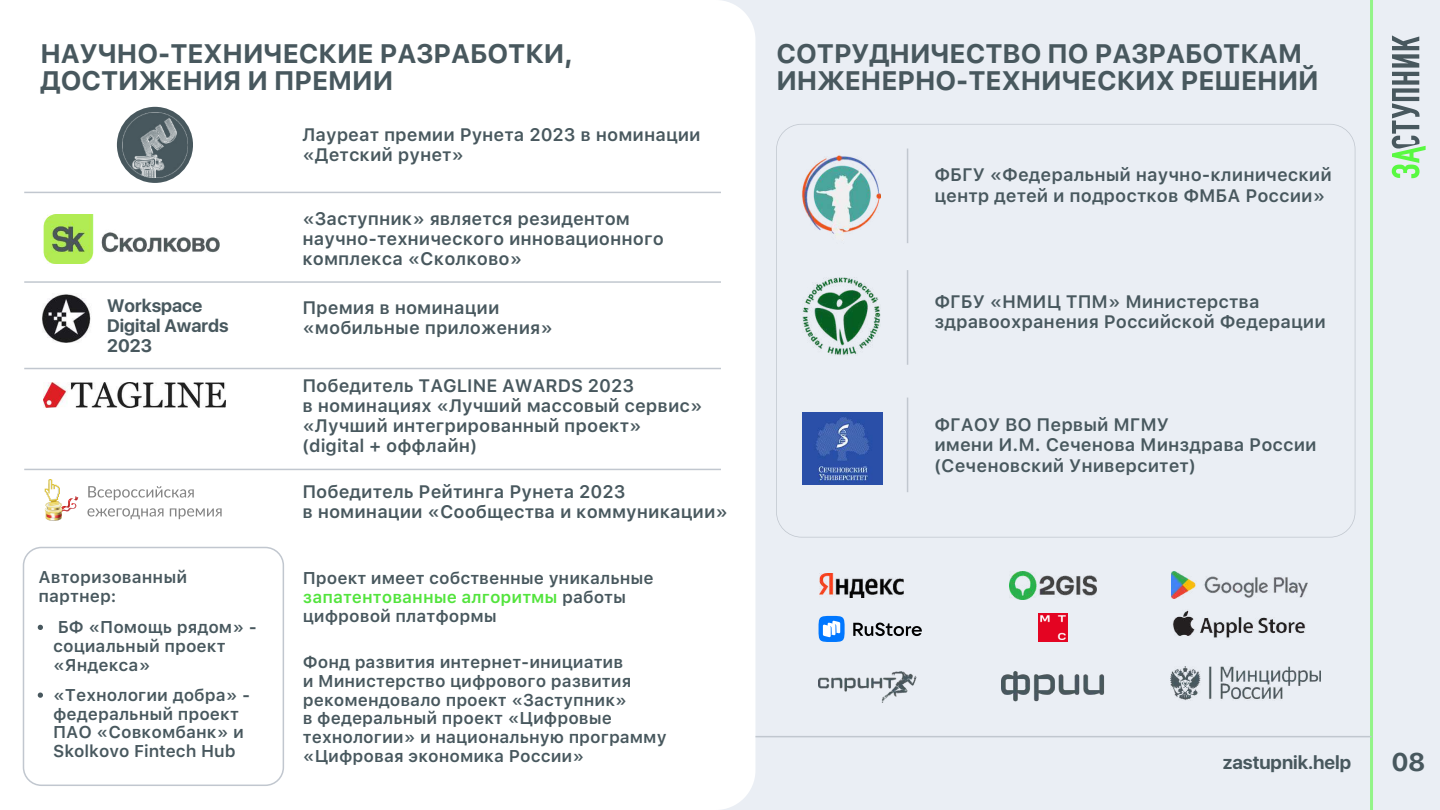
<style>
.page{position:relative;width:1440px;height:810px;background:#eaeef4}
.page>*{position:absolute;margin:0;border:0;box-sizing:border-box;transform-origin:0 0}
.t1{font:700 26.6px/27.3px "SFUI Text";letter-spacing:-.025em;color:#48585e}
.t2{font:700 25.5px "SFUI Display";color:#48585e}
.t3{font:700 18.7px "SFUI Display";color:#48585e}
.t4{font:600 18px/20.2px "SFUI Text";color:#48585e}
.t5{font:700 18px/20.2px "SFUI Display";color:#48585e}
.t6{font:600 17px/18.8px "SFUI Text";color:#48585e}
.s1{color:#53e43d}
</style>
<div class="page">
<svg style="left:776px;top:124px;width:579px;height:414px"></svg>
<img style="left:779px;top:148px;width:102px;height:97px">
<img style="left:803px;top:277px;width:77px;height:78px">
<img style="left:803px;top:413px;width:79px;height:72px">
<hr style="left:1370px;top:0;width:3px;height:810px;background:#59f941">
<svg style="left:1392px;top:35px;width:34px;height:143px"></svg>
<div style="left:0;top:0;width:755px;height:810px;background:#fff"></div>
<div style="left:23px;top:547px;width:261px;height:239px;background:#fff"></div>
<img style="left:44px;top:214px;width:175px;height:50px">
<img style="left:1171px;top:667px;width:149px;height:33px">
<img style="left:1001px;top:671px;width:103px;height:30px">
<img style="left:819px;top:671px;width:98px;height:32px">
<img style="left:38px;top:289px;width:55px;height:58px">
<img style="left:820px;top:573px;width:83px;height:24px">
<img style="left:1010px;top:571px;width:87px;height:28px">
<img style="left:1039px;top:613px;width:28px;height:29px">
<svg style="left:819px;top:616px;width:26px;height:26px"></svg>
<svg style="left:853px;top:623px;width:69px;height:13px"></svg>
<img style="left:1173px;top:610px;width:133px;height:28px">
<img style="left:1171px;top:572px;width:137px;height:27px">
<img style="left:43px;top:382px;width:182px;height:26px">
<svg style="left:45px;top:479px;width:33px;height:42px"></svg>
<svg style="left:88px;top:486px;width:106px;height:14px"></svg>
<svg style="left:87px;top:508px;width:77px;height:11px"></svg>
<svg style="left:170px;top:508px;width:52px;height:11px"></svg>
<hr style="left:24px;top:192px;width:697px;height:1px;background:#c1c7cf">
<hr style="left:24px;top:281px;width:697px;height:2px;background:#c1c7cf">
<hr style="left:24px;top:368px;width:697px;height:1px;background:#c1c7cf">
<hr style="left:24px;top:469px;width:697px;height:1px;background:#c1c7cf">
<hr style="left:907px;top:149px;width:1px;height:94px;background:#c1c7cf">
<hr style="left:907px;top:270px;width:1px;height:95px;background:#c1c7cf">
<hr style="left:907px;top:398px;width:1px;height:94px;background:#c1c7cf">
<svg style="left:117px;top:107px;width:76px;height:76px"></svg>
<img style="left:123px;top:113px;width:64px;height:64px">
<svg style="left:38px;top:625px;width:5px;height:5px"></svg>
<svg style="left:38px;top:693px;width:5px;height:5px"></svg>
<hr style="left:755px;top:736px;width:617px;height:1px;background:#c1c7cf">
<h1 class="t1" style="left:40px;top:40px;width:535px">НАУЧНО-ТЕХНИЧЕСКИЕ РАЗРАБОТКИ,<br>ДОСТИЖЕНИЯ И ПРЕМИИ</h1>
<p class="t5" style="left:107px;top:295px;width:123px">Workspace<br>Digital Awards<br>2023</p>
<p class="t6" style="left:39px;top:567px;width:150px">Авторизованный партнер:</p>
<p class="t6" style="left:53px;top:618px;width:205px">БФ «Помощь рядом» - социальный проект «Яндекса»</p>
<p class="t6" style="left:53px;top:685px;width:199px">«Технологии добра» - федеральный проект<br>ПАО «Совкомбанк» и<br>Skolkovo Fintech Hub</p>
<p class="t4" style="left:302px;top:124px;width:400px">Лауреат премии Рунета 2023 в номинации «Детский рунет»</p>
<p class="t4" style="left:302px;top:208px;width:363px">«Заступник» является резидентом научно-технического инновационного комплекса «Сколково»</p>
<p class="t4" style="left:302px;top:297px;width:252px">Премия в номинации «мобильные приложения»</p>
<p class="t4" style="left:302px;top:375px;width:402px">Победитель TAGLINE AWARDS 2023<br>в номинациях «Лучший массовый сервис» «Лучший интегрированный проект» (digital + оффлайн)</p>
<p class="t4" style="left:302px;top:482px;width:427px">Победитель Рейтинга Рунета 2023<br>в номинации «Сообщества и коммуникации»</p>
<p class="t6" style="left:303px;top:569px;width:352px">Проект имеет собственные уникальные <span class="s1">запатентованные алгоритмы</span> работы цифровой платформы</p>
<p class="t6" style="left:303px;top:653px;width:365px">Фонд развития интернет-инициатив<br>и Министерство цифрового развития рекомендовало проект «Заступник»<br>в федеральный проект «Цифровые технологии» и национальную программу «Цифровая экономика России»</p>
<h1 class="t1" style="left:776px;top:40px;width:544px">СОТРУДНИЧЕСТВО ПО РАЗРАБОТКАМ<br>ИНЖЕНЕРНО-ТЕХНИЧЕСКИХ РЕШЕНИЙ</h1>
<p class="t4" style="left:934px;top:165px;width:399px">ФБГУ «Федеральный научно-клинический центр детей и подростков ФМБА России»</p>
<p class="t4" style="left:934px;top:292px;width:393px">ФГБУ «НМИЦ ТПМ» Министерства здравоохранения Российской Федерации</p>
<p class="t4" style="left:934px;top:415px;width:384px">ФГАОУ ВО Первый МГМУ<br>имени И.М. Сеченова Минздрава России (Сеченовский Университет)</p>
<p class="t3" style="left:1223px;top:751px;width:130px">zastupnik.help</p>
<h2 class="t2" style="left:1392px;top:747px;width:35px">08</h2>
</div>
